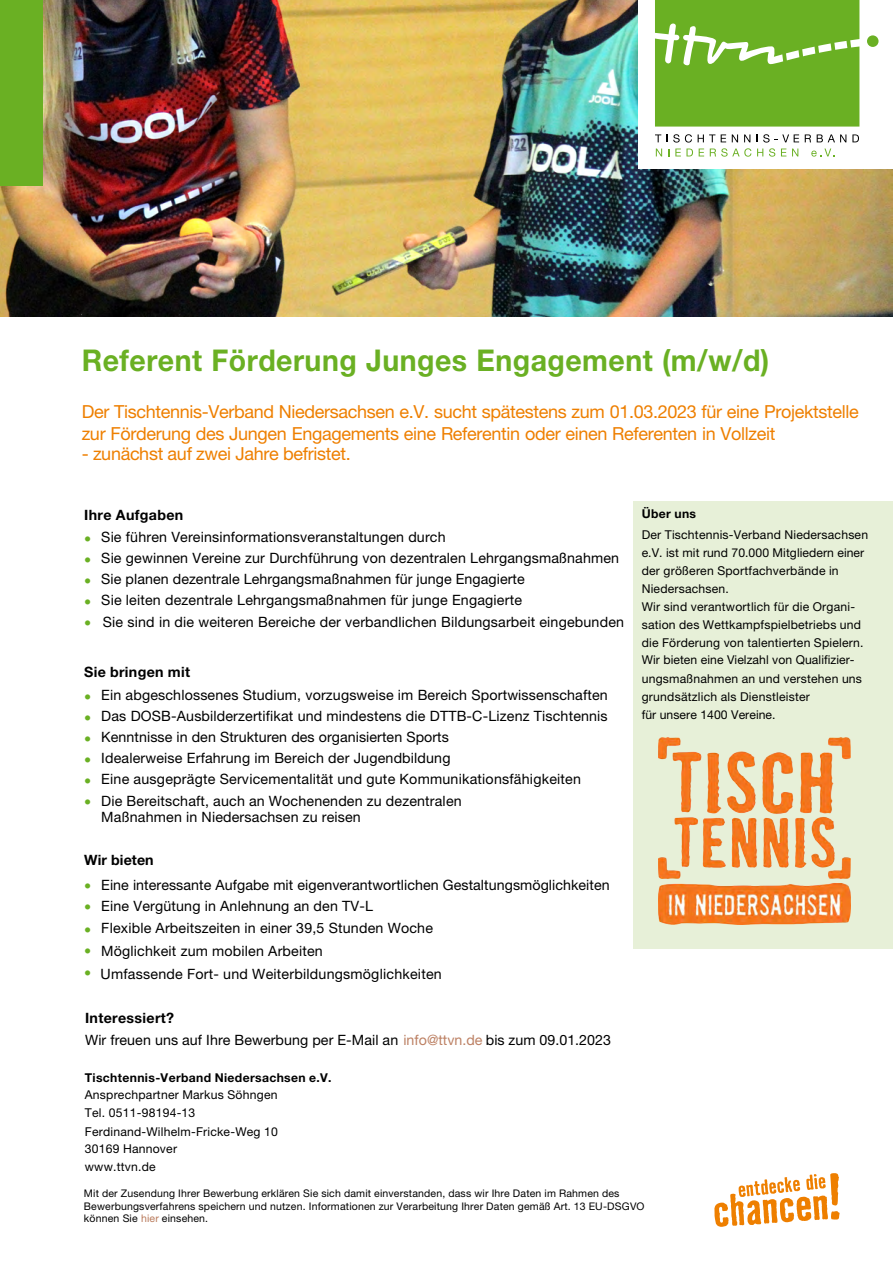
<style>
.page{position:relative;width:893px;height:1263px;background:#fff}
.page>*{position:absolute;margin:0;border:0;box-sizing:border-box;transform-origin:0 0}
.t1{font:700 30px "Helvetica Neue LT Std";letter-spacing:.015em;color:#6ab023;scale:.95 1}
.t2{font:18px/21.6px "Helvetica Neue LT Std";letter-spacing:-.02em;color:#ee7f00}
.t3{font:14.25px/22.6px "Helvetica Neue LT Std";letter-spacing:.01em;color:#000}
.t4{font:700 14.25px "Helvetica Neue LT Std";letter-spacing:.02em;color:#000}
.t5{font:700 14.25px "Helvetica Neue LT Pro";letter-spacing:.025em;color:#000}
.t6{font:700 14.25px/22.5px "Helvetica Neue LT Pro";color:#6ab023}
.t7{font:12.15px/17.9px "Helvetica Neue LT Std";letter-spacing:.015em;color:#000}
.t8{font:700 12.15px/17px "Helvetica Neue LT Pro";letter-spacing:.03em;color:#000}
.t9{font:12.15px/17.7px "Helvetica Neue LT Pro";letter-spacing:.015em;color:#000}
.t10{font:10.5px/12.6px "Helvetica Neue LT Std";letter-spacing:.015em;color:#000}
.s1{font-family:"Helvetica Neue LT Pro";font-weight:700;color:#6ab023}
.s2{font-family:"Helvetica Neue LT Pro"}
.s3{font-family:"Helvetica Neue LT Pro";color:#bd8164}
.s4{font-weight:400}
.s5{font-family:"Helvetica Neue LT Std";font-weight:400}
.s6{color:#b97a5b}
</style>
<div class="page">
<div style="left:633px;top:501px;width:260px;height:448px;background:#e7f0d8"></div>
<svg style="left:714px;top:1173px;width:126px;height:54px"></svg>
<img style="left:0;top:0;width:893px;height:317px">
<div style="left:638px;top:0;width:255px;height:169px;background:#fff"></div>
<svg style="left:655px;top:0;width:223px;height:127px;background:#80bb43"></svg>
<div style="left:0;top:0;width:43px;height:186px;background:#6ab023"></div>
<svg style="left:811px;top:149px;width:23px;height:8px"></svg>
<svg style="left:655px;top:134px;width:144px;height:23px"></svg>
<svg style="left:805px;top:134px;width:6px;height:8px"></svg>
<svg style="left:817px;top:134px;width:29px;height:8px"></svg>
<svg style="left:852px;top:134px;width:7px;height:8px"></svg>
<img style="left:658px;top:738px;width:193px;height:187px">
<h1 class="t1" style="left:82px;top:342px;width:725px">Referent Förderung Junges Engagement (m/w/d)</h1>
<p class="t2" style="left:82px;top:401px;width:778px">Der Tischtennis-Verband Niedersachsen e.V. sucht spätestens zum 01.03.2023 für eine Projektstelle zur Förderung des Jungen Engagements eine Referentin oder einen Referenten in Vollzeit</p>
<p class="t2" style="left:82px;top:443px;width:271px">- zunächst auf zwei Jahre befristet.</p>
<p class="t4" style="left:84px;top:506px;width:101px">Ihre Aufgaben</p>
<p class="t3" style="left:84px;top:525px;width:363px"><span class="s1">•</span> Sie führen Vereinsinformationsveranstaltungen durch</p>
<p class="t3" style="left:84px;top:546px;width:536px"><span class="s1">•</span> Sie gewinnen Vereine zur Durchführung von dezentralen Lehrgangsmaßnahmen</p>
<p class="t3" style="left:84px;top:567px;width:442px"><span class="s1">•</span> Sie planen dezentrale Lehrgangsmaßnahmen für junge Engagierte</p>
<p class="t3" style="left:84px;top:588px;width:439px"><span class="s1">•</span> Sie leiten dezentrale Lehrgangsmaßnahmen für junge Engagierte</p>
<p class="t3" style="left:84px;top:611px;width:541px"><span class="s1">•</span> Sie sind in die weiteren Bereiche der verbandlichen Bildungsarbeit eingebunden</p>
<p class="t4" style="left:84px;top:663px;width:107px">Sie bringen mi<span class="s2">t</span></p>
<p class="t3" style="left:84px;top:684px;width:525px"><span class="s1">•</span> Ein abgeschlossenes Studium, vorzugsweise im Bereich Sportwissenschaften</p>
<p class="t3" style="left:84px;top:705px;width:525px"><span class="s1">•</span> Das DOSB-Ausbilderzertifikat und mindestens die DTTB-C-Lizenz Tischtennis</p>
<p class="t3" style="left:84px;top:726px;width:366px"><span class="s1">•</span> Kenntnisse in den Strukturen des organisierten Sports</p>
<p class="t3" style="left:84px;top:747px;width:368px"><span class="s1">•</span> Idealerweise Erfahrung im Bereich der Jugendbildung</p>
<p class="t3" style="left:84px;top:768px;width:498px"><span class="s1">•</span> Eine ausgeprägte Servicementalität und gute Kommunikationsfähigkeiten</p>
<p class="t3" style="left:101px;top:793px;width:362px;line-height:16px;text-indent:-17px"><span class="s1">•</span> Die Bereitschaft, auch an Wochenenden zu dezentralen<br>Maßnahmen in Niedersachsen zu reisen</p>
<p class="t4" style="left:84px;top:851px;width:71px">Wir bieten</p>
<p class="t3" style="left:84px;top:873px;width:527px"><span class="s1">•</span> Eine interessante Aufgabe mit eigenverantwortlichen Gestaltungsmöglichkeiten</p>
<p class="t6" style="left:84px;top:895px;width:9px">• •</p>
<p class="t6" style="left:84px;top:939px;width:9px">•</p>
<p class="t3" style="left:84px;top:962px;width:359px"><span class="s1">•</span> Umfassende Fort- und Weiterbildungsmöglichkeiten</p>
<p class="t5" style="left:85px;top:1008px;width:91px">Interessiert?</p>
<p class="t3" style="left:85px;top:1028px;width:527px">Wir freuen uns auf Ihre Bewerbung per E-Mail an <span class="s3">info@ttvn.de</span> bis zum 09.01.2023</p>
<p class="t8" style="left:85px;top:1069px;width:248px">Tischtennis-Verband Niedersachsen e.V.<br><span class="s4">Ansprechpartner</span> <span class="s5">Markus Söhngen</span></p>
<p class="t7" style="left:85px;top:1103px;width:112px">Tel. 0511-98194-13</p>
<p class="t9" style="left:85px;top:1122px;width:195px">Ferdinand-Wilhelm-Fricke-Weg 10<br>30169 Hannover</p>
<p class="t7" style="left:85px;top:1158px;width:72px">www.ttvn.de</p>
<p class="t3" style="left:101px;top:894px;width:333px">Eine Vergütung in Anlehnung an den TV-L<br>Flexible Arbeitszeiten in einer 39,5 Stunden Woche<br>Möglichkeit zum mobilen Arbeiten</p>
<p class="t8" style="left:642px;top:505px;width:56px">Über uns</p>
<p class="t7" style="left:642px;top:526px;width:228px">Der Tischtennis-Verband Niedersachsen e.V. ist mit rund 70.000 Mitgliedern einer der größeren Sportfachverbände in Niedersachsen.<br>Wir sind verantwortlich für die Organi&shy;sation des Wettkampfspielbetriebs und die Förderung von talentierten Spielern.<br>Wir bieten eine Vielzahl von Qualifizier-</p>
<p class="t7" style="left:642px;top:670px;width:222px">ungsmaßnahmen an und verstehen uns grundsätzlich als Dienstleister<br>für unsere 1400 Vereine.</p>
<p class="t10" style="left:84px;top:1187px;width:562px">Mit der Zusendung Ihrer Bewerbung erklären Sie sich damit einverstanden, dass wir Ihre Daten im Rahmen des<br>Bewerbungsverfahrens speichern und nutzen. Informationen zur Verarbeitung Ihrer Daten gemäß Art. 13 EU-DSGVO können Sie <span class="s6">hier</span> einsehen.</p>
</div>
